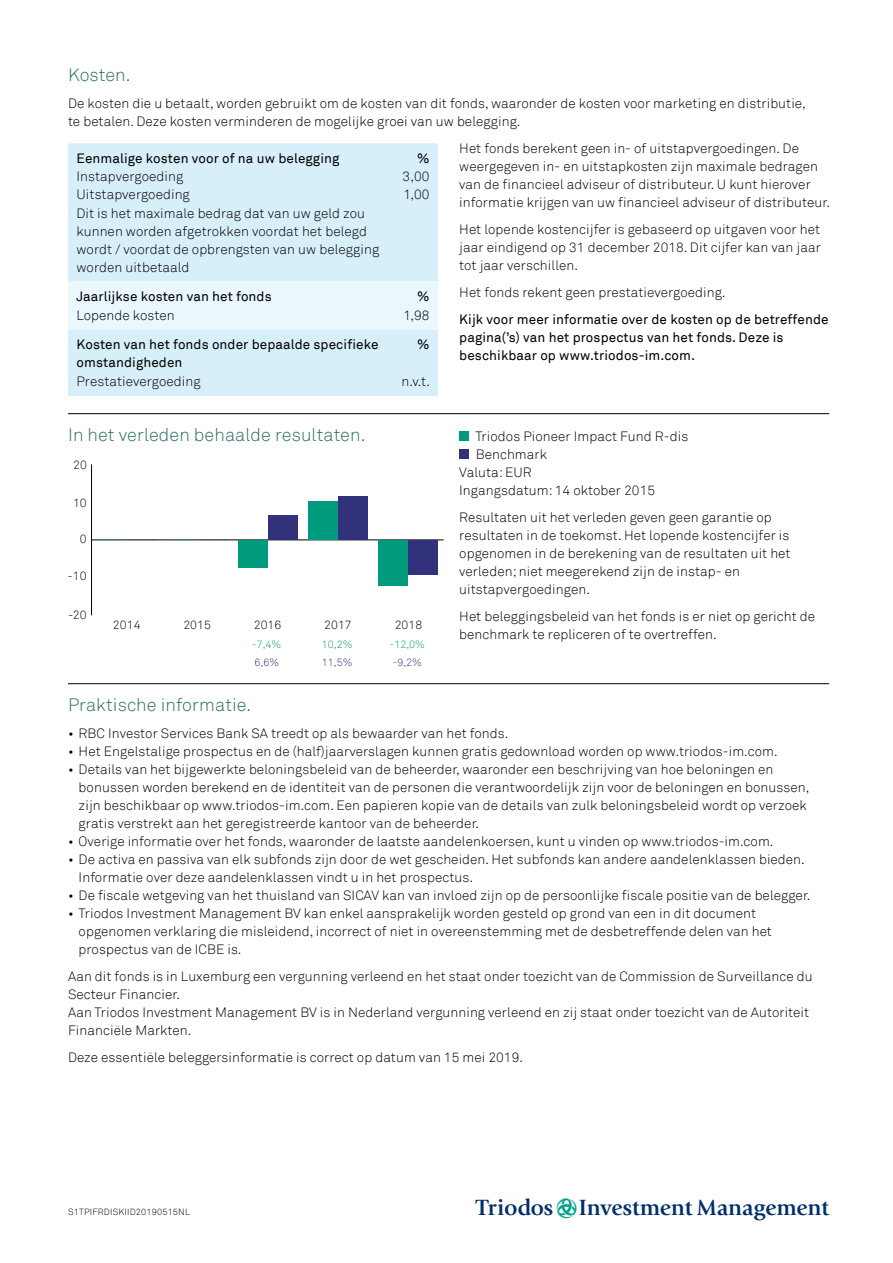
<style>
.page{position:relative;width:893px;height:1263px;background:#fff}
.page>*{position:absolute;margin:0;border:0;box-sizing:border-box;transform-origin:0 0}
.t1{font:23.1px "Triodos B";color:#00306a}
.t2{font:300 18px "Akkurat";letter-spacing:.005em;color:#2c7065}
.t3{font:300 13.5px/18px "Akkurat";letter-spacing:.005em;color:#000}
.t4{font:13.5px/18px "Akkurat";letter-spacing:.005em;color:#000}
.t5{font:300 12px "Akkurat";letter-spacing:.005em;color:#000}
.t6{font:10.5px "Akkurat Light Pro";color:#009b7c}
.t7{font:10.5px "Akkurat Light Pro";color:#31327b}
.t8{font:300 9px "Akkurat";letter-spacing:.02em;color:#000}
.s1{color:#00a389}
</style>
<div class="page">
<div style="left:68px;top:143px;width:370px;height:253px;background:#d7eff9"></div>
<div style="left:68px;top:281px;width:370px;height:49px;background:#eaf7fc"></div>
<hr style="left:68px;top:413px;width:761px;height:1px;background:#000">
<div style="left:459px;top:431px;width:10px;height:10px;background:#009b7c"></div>
<div style="left:459px;top:449px;width:10px;height:10px;background:#31327b"></div>
<hr style="left:92px;top:539px;width:352px;height:1px;background:#000">
<hr style="left:91px;top:464px;width:1px;height:151px;background:#000">
<div style="left:268px;top:515px;width:29px;height:25px;background:#31327b"></div>
<div style="left:338px;top:496px;width:30px;height:44px;background:#31327b"></div>
<div style="left:408px;top:540px;width:30px;height:35px;background:#31327b"></div>
<div style="left:238px;top:540px;width:30px;height:28px;background:#009b7c"></div>
<div style="left:308px;top:501px;width:30px;height:39px;background:#009b7c"></div>
<div style="left:378px;top:540px;width:30px;height:45px;background:#009b7c"></div>
<hr style="left:68px;top:683px;width:761px;height:1px;background:#000">
<h2 class="t2" style="left:68px;top:64px;width:64px">Kosten.</h2>
<p class="t3" style="left:68px;top:95px;width:739px">De kosten die u betaalt, worden gebruikt om de kosten van dit fonds, waaronder de kosten voor marketing en distributie, te betalen. Deze kosten verminderen de mogelijke groei van uw belegging.</p>
<p class="t3" style="left:459px;top:140px;width:372px">Het fonds berekent geen in- of uitstapvergoedingen. De weergegeven in- en uitstapkosten zijn maximale bedragen van de financieel adviseur of distributeur. U kunt hierover informatie krijgen van uw financieel adviseur of distributeur.</p>
<p class="t3" style="left:459px;top:221px;width:363px;text-align:justify">Het lopende kostencijfer is gebaseerd op uitgaven voor het jaar eindigend op 31 december 2018. Dit cijfer kan van jaar tot jaar verschillen.</p>
<p class="t3" style="left:459px;top:284px;width:268px">Het fonds rekent geen prestatievergoeding.</p>
<p class="t4" style="left:459px;top:311px;width:371px">Kijk voor meer informatie over de kosten op de betreffende pagina(’s) van het prospectus van het fonds. Deze is beschikbaar op www.triodos-im.com.</p>
<p class="t4" style="left:77px;top:149px;width:264px">Eenmalige kosten voor of na uw belegging</p>
<p class="t4" style="left:417px;top:149px;width:14px">%</p>
<p class="t3" style="left:77px;top:168px;width:108px">Instapvergoeding</p>
<p class="t3" style="left:403px;top:168px;width:28px">3,00</p>
<p class="t3" style="left:77px;top:186px;width:115px">Uitstapvergoeding</p>
<p class="t3" style="left:403px;top:186px;width:28px">1,00</p>
<p class="t3" style="left:77px;top:204px;width:304px">Dit is het maximale bedrag dat van uw geld zou kunnen worden afgetrokken voordat het belegd wordt / voordat de opbrengsten van uw belegging worden uitbetaald</p>
<p class="t4" style="left:77px;top:288px;width:197px">Jaarlijkse kosten van het fonds</p>
<p class="t4" style="left:417px;top:288px;width:14px">%</p>
<p class="t3" style="left:77px;top:307px;width:100px">Lopende kosten</p>
<p class="t3" style="left:403px;top:307px;width:28px">1,98</p>
<p class="t4" style="left:77px;top:336px;width:303px">Kosten van het fonds onder bepaalde specifieke omstandigheden</p>
<p class="t4" style="left:417px;top:336px;width:14px">%</p>
<p class="t3" style="left:77px;top:372px;width:126px">Prestatievergoeding</p>
<p class="t3" style="left:402px;top:372px;width:30px">n.v.t.</p>
<h2 class="t2" style="left:68px;top:424px;width:299px">In het verleden behaalde resultaten.</h2>
<p class="t3" style="left:475px;top:428px;width:214px">Triodos Pioneer Impact Fund R-dis</p>
<p class="t3" style="left:476px;top:446px;width:73px">Benchmark</p>
<p class="t3" style="left:459px;top:464px;width:74px">Valuta: EUR</p>
<p class="t3" style="left:459px;top:482px;width:197px">Ingangsdatum: 14 oktober 2015</p>
<p class="t3" style="left:459px;top:509px;width:333px">Resultaten uit het verleden geven geen garantie op resultaten in de toekomst. Het lopende kostencijfer is opgenomen in de berekening van de resultaten uit het verleden; niet meegerekend zijn de instap- en uitstapvergoedingen.</p>
<p class="t3" style="left:459px;top:608px;width:357px">Het beleggingsbeleid van het fonds is er niet op gericht de benchmark te repliceren of te overtreffen.</p>
<p class="t5" style="left:73px;top:458px;width:15px">20</p>
<p class="t5" style="left:73px;top:496px;width:15px">10</p>
<p class="t5" style="left:80px;top:532px;width:8px">0</p>
<p class="t5" style="left:68px;top:568px;width:20px">-10</p>
<p class="t5" style="left:68px;top:608px;width:20px">-20</p>
<p class="t5" style="left:113px;top:618px;width:29px">2014</p>
<p class="t5" style="left:183px;top:618px;width:29px">2015</p>
<p class="t5" style="left:254px;top:618px;width:29px">2016</p>
<p class="t5" style="left:324px;top:618px;width:29px">2017</p>
<p class="t5" style="left:395px;top:618px;width:29px">2018</p>
<p class="t6" style="left:252px;top:638px;width:31px">-7,4%</p>
<p class="t6" style="left:322px;top:638px;width:32px">10,2%</p>
<p class="t6" style="left:390px;top:638px;width:37px">-12,0%</p>
<p class="t7" style="left:255px;top:656px;width:26px">6,6%</p>
<p class="t7" style="left:322px;top:656px;width:32px">11,5%</p>
<p class="t7" style="left:393px;top:656px;width:31px">-9,2%</p>
<h2 class="t2" style="left:68px;top:694px;width:185px">Praktische informatie.</h2>
<p class="t3" style="left:68px;top:725px;width:442px">• RBC Investor Services Bank SA treedt op als bewaarder van het fonds.</p>
<p class="t3" style="left:68px;top:743px;width:711px">• Het Engelstalige prospectus en de (half)jaarverslagen kunnen gratis gedownload worden op www.triodos-im.com.</p>
<p class="t3" style="left:79px;top:761px;width:732px;text-indent:-11px">• Details van het bijgewerkte beloningsbeleid van de beheerder, waaronder een beschrijving van hoe beloningen en bonussen worden berekend en de identiteit van de personen die verantwoordelijk zijn voor de beloningen en bonussen, zijn beschikbaar op www.triodos-im.com. Een papieren kopie van de details van zulk beloningsbeleid wordt op verzoek gratis verstrekt aan het geregistreerde kantoor van de beheerder.</p>
<p class="t3" style="left:68px;top:833px;width:707px">• Overige informatie over het fonds, waaronder de laatste aandelenkoersen, kunt u vinden op www.triodos-im.com.</p>
<p class="t3" style="left:79px;top:851px;width:728px;text-indent:-11px">• De activa en passiva van elk subfonds zijn door de wet gescheiden. Het subfonds kan andere aandelenklassen bieden.<br>Informatie over deze aandelenklassen vindt u in het prospectus.</p>
<p class="t3" style="left:68px;top:887px;width:744px">• De fiscale wetgeving van het thuisland van SICAV kan van invloed zijn op de persoonlijke fiscale positie van de belegger.</p>
<p class="t3" style="left:79px;top:905px;width:695px;text-indent:-11px">• Triodos Investment Management BV kan enkel aansprakelijk worden gesteld op grond van een in dit document opgenomen verklaring die misleidend, incorrect of niet in overeenstemming met de desbetreffende delen van het prospectus van de ICBE is.</p>
<p class="t3" style="left:68px;top:968px;width:746px">Aan dit fonds is in Luxemburg een vergunning verleend en het staat onder toezicht van de Commission de Surveillance du Secteur Financier.<br>Aan Triodos Investment Management BV is in Nederland vergunning verleend en zij staat onder toezicht van de Autoriteit Financiële Markten.</p>
<p class="t3" style="left:68px;top:1048px;width:456px">Deze essentiële beleggersinformatie is correct op datum van 15 mei 2019.</p>
<p class="t8" style="left:68px;top:1207px;width:123px">S1TPIFRDISKIID20190515NL</p>
<h1 class="t1" style="left:476px;top:1198px;width:355px">T<span class="s1">L</span>IM</h1>
</div>
